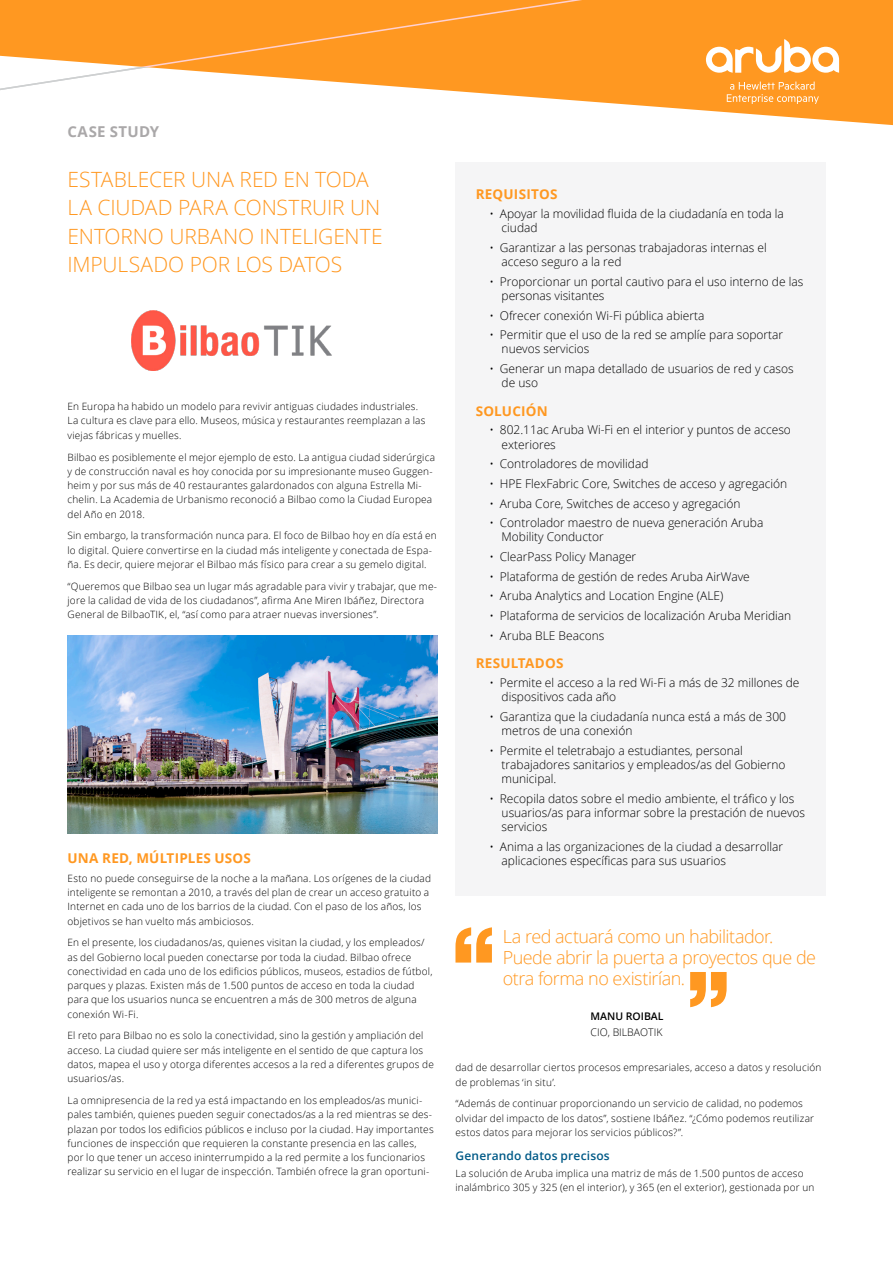
<style>
.page{position:relative;width:893px;height:1263px;background:#fff}
.page>*{position:absolute;margin:0;border:0;box-sizing:border-box;transform-origin:0 0}
.t1{font:300 21px/28.5px "Open Sans";letter-spacing:-.005em;color:#ff9821}
.t2{font:300 18px/21px "Open Sans";letter-spacing:-.03em;color:#ff9821}
.t3{font:700 15px "Open Sans";letter-spacing:.02em;color:#aaa8a9}
.t4{font:700 13.5px "Open Sans";letter-spacing:.015em;color:#ff9821}
.t5{font:300 12px/14.2px "Open Sans";color:#000}
.t6{font:600 12px "Open Sans";letter-spacing:.015em;color:#005a87}
.t7{font:300 10.5px "Open Sans";color:#000}
.t8{font:600 10.5px "Open Sans";color:#000}
.t9{font:300 10.05px/14.2px "Open Sans";letter-spacing:.02em;color:#000}
</style>
<div class="page">
<svg style="left:493px;top:0;width:400px;height:126px;fill:#ff9821"></svg>
<svg style="left:706px;top:39px;width:133px;height:65px"></svg>
<svg style="left:0;top:0;width:599px;height:94px"></svg>
<div style="left:455px;top:162px;width:370px;height:733px;background:#f5f5f6"></div>
<svg style="left:455px;top:927px;width:37px;height:35px"></svg>
<svg style="left:690px;top:972px;width:37px;height:35px"></svg>
<img style="left:132px;top:311px;width:200px;height:59px">
<img style="left:68px;top:636px;width:369px;height:198px">
<h3 class="t3" style="left:68px;top:121px;width:93px">CASE STUDY</h3>
<h1 class="t1" style="left:68px;top:164px;width:317px">ESTABLECER UNA RED EN TODA<br>LA CIUDAD PARA CONSTRUIR UN<br>ENTORNO URBANO INTELIGENTE<br>IMPULSADO POR LOS DATOS</h1>
<p class="t9" style="left:68px;top:399px;width:359px">En Europa ha habido un modelo para revivir antiguas ciudades industriales.<br>La cultura es clave para ello. Museos, música y restaurantes reemplazan a las viejas fábricas y muelles.</p>
<p class="t9" style="left:68px;top:449px;width:369px">Bilbao es posiblemente el mejor ejemplo de esto. La antigua ciudad siderúrgica y de construcción naval es hoy conocida por su impresionante museo Guggen&shy;heim y por sus más de 40 restaurantes galardonados con alguna Estrella Mi&shy;chelin. La Academia de Urbanismo reconoció a Bilbao como la Ciudad Europea del Año en 2018.</p>
<p class="t9" style="left:68px;top:528px;width:371px">Sin embargo, la transformación nunca para. El foco de Bilbao hoy en día está en lo digital. Quiere convertirse en la ciudad más inteligente y conectada de Espa&shy;ña. Es decir, quiere mejorar el Bilbao más físico para crear a su gemelo digital.</p>
<p class="t9" style="left:68px;top:579px;width:371px">“Queremos que Bilbao sea un lugar más agradable para vivir y trabajar, que me&shy;jore la calidad de vida de los ciudadanos”, afirma Ane Miren Ibáñez, Directora<br>General de BilbaoTIK, el, “así como para atraer nuevas inversiones”.</p>
<h3 class="t4" style="left:68px;top:849px;width:185px">UNA RED, MÚLTIPLES USOS</h3>
<p class="t9" style="left:68px;top:871px;width:365px">Esto no puede conseguirse de la noche a la mañana. Los orígenes de la ciudad inteligente se remontan a 2010, a través del plan de crear un acceso gratuito a Internet en cada uno de los barrios de la ciudad. Con el paso de los años, los objetivos se han vuelto más ambiciosos.</p>
<p class="t9" style="left:68px;top:935px;width:367px">En el presente, los ciudadanos/as, quienes visitan la ciudad, y los empleados/ as del Gobierno local pueden conectarse por toda la ciudad. Bilbao ofrece conectividad en cada uno de los edificios públicos, museos, estadios de fútbol, parques y plazas. Existen más de 1.500 puntos de acceso en toda la ciudad para que los usuarios nunca se encuentren a más de 300 metros de alguna conexión Wi-Fi.</p>
<p class="t9" style="left:68px;top:1028px;width:368px">El reto para Bilbao no es solo la conectividad, sino la gestión y ampliación del acceso. La ciudad quiere ser más inteligente en el sentido de que captura los datos, mapea el uso y otorga diferentes accesos a la red a diferentes grupos de usuarios/as.</p>
<p class="t9" style="left:68px;top:1093px;width:368px">La omnipresencia de la red ya está impactando en los empleados/as munici&shy;pales también, quienes pueden seguir conectados/as a la red mientras se des&shy;plazan por todos los edificios públicos e incluso por la ciudad. Hay importantes funciones de inspección que requieren la constante presencia en las calles, por lo que tener un acceso ininterrumpido a la red permite a los funcionarios realizar su servicio en el lugar de inspección. También ofrece la gran oportuni-</p>
<h3 class="t4" style="left:476px;top:185px;width:83px">REQUISITOS</h3>
<p class="t5" style="left:502px;top:206px;width:284px;text-indent:-12px">• Apoyar la movilidad fluida de la ciudadanía en toda la ciudad</p>
<p class="t5" style="left:502px;top:240px;width:267px;text-indent:-12px">• Garantizar a las personas trabajadoras internas el acceso seguro a la red</p>
<p class="t5" style="left:502px;top:274px;width:303px;text-indent:-12px">• Proporcionar un portal cautivo para el uso interno de las personas visitantes</p>
<p class="t5" style="left:489px;top:308px;width:216px">• Ofrecer conexión Wi-Fi pública abierta</p>
<p class="t5" style="left:502px;top:327px;width:283px;text-indent:-12px">• Permitir que el uso de la red se amplíe para soportar nuevos servicios</p>
<p class="t5" style="left:502px;top:361px;width:294px;text-indent:-12px">• Generar un mapa detallado de usuarios de red y casos de uso</p>
<h3 class="t4" style="left:476px;top:401px;width:73px">SOLUCIÓN</h3>
<p class="t5" style="left:502px;top:423px;width:291px;text-indent:-12px">• 802.11ac Aruba Wi-Fi en el interior y puntos de acceso exteriores</p>
<p class="t5" style="left:489px;top:456px;width:161px">• Controladores de movilidad</p>
<p class="t5" style="left:489px;top:476px;width:299px">• HPE FlexFabric Core, Switches de acceso y agregación</p>
<p class="t5" style="left:489px;top:496px;width:253px">• Aruba Core, Switches de acceso y agregación</p>
<p class="t5" style="left:502px;top:515px;width:263px;text-indent:-12px">• Controlador maestro de nueva generación Aruba<br>Mobility Conductor</p>
<p class="t5" style="left:489px;top:549px;width:148px">• ClearPass Policy Manager</p>
<p class="t5" style="left:489px;top:569px;width:262px">• Plataforma de gestión de redes Aruba AirWave</p>
<p class="t5" style="left:489px;top:589px;width:235px">• Aruba Analytics and Location Engine (ALE)</p>
<p class="t5" style="left:489px;top:608px;width:303px">• Plataforma de servicios de localización Aruba Meridian</p>
<p class="t5" style="left:489px;top:628px;width:116px">• Aruba BLE Beacons</p>
<h3 class="t4" style="left:476px;top:654px;width:89px">RESULTADOS</h3>
<p class="t5" style="left:502px;top:675px;width:299px;text-indent:-12px">• Permite el acceso a la red Wi-Fi a más de 32 millones de dispositivos cada año</p>
<p class="t5" style="left:502px;top:709px;width:286px;text-indent:-12px">• Garantiza que la ciudadanía nunca está a más de 300 metros de una conexión</p>
<p class="t5" style="left:502px;top:743px;width:285px;text-indent:-12px">• Permite el teletrabajo a estudiantes, personal trabajadores sanitarios y empleados/as del Gobierno municipal.</p>
<p class="t5" style="left:502px;top:791px;width:305px;text-indent:-12px">• Recopila datos sobre el medio ambiente, el tráfico y los usuarios/as para informar sobre la prestación de nuevos servicios</p>
<p class="t5" style="left:502px;top:839px;width:283px;text-indent:-12px">• Anima a las organizaciones de la ciudad a desarrollar aplicaciones específicas para sus usuarios</p>
<h2 class="t2" style="left:503px;top:926px;width:315px">La red actuará como un habilitador.<br>Puede abrir la puerta a proyectos que de otra forma no existirían.</h2>
<p class="t8" style="left:590px;top:1009px;width:75px">MANU ROIBAL</p>
<p class="t7" style="left:590px;top:1025px;width:73px">CIO, BILBAOTIK</p>
<p class="t9" style="left:455px;top:1060px;width:368px">dad de desarrollar ciertos procesos empresariales, acceso a datos y resolución de problemas ‘in situ’.</p>
<p class="t9" style="left:455px;top:1096px;width:360px">“Además de continuar proporcionando un servicio de calidad, no podemos olvidar del impacto de los datos”, sostiene Ibáñez. “¿Cómo podemos reutilizar estos datos para mejorar los servicios públicos?”.</p>
<p class="t6" style="left:455px;top:1148px;width:156px">Generando datos precisos</p>
<p class="t9" style="left:455px;top:1166px;width:360px">La solución de Aruba implica una matriz de más de 1.500 puntos de acceso inalámbrico 305 y 325 (en el interior), y 365 (en el exterior), gestionada por un</p>
</div>
